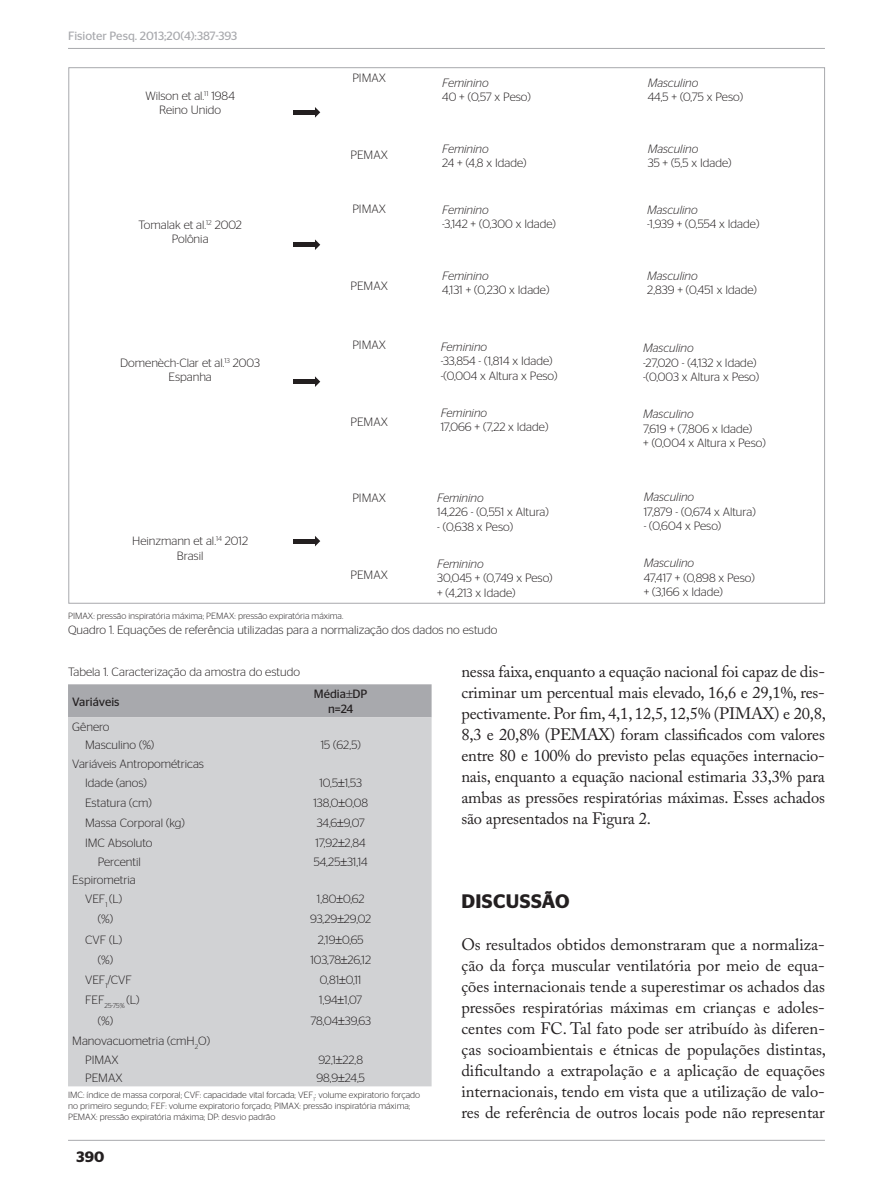
<style>
.page{position:relative;width:893px;height:1191px;background:#fff}
.page>*{position:absolute;margin:0;border:0;box-sizing:border-box;transform-origin:0 0}
.t1{font:600 19.5px "Stag Sans";letter-spacing:.02em;color:#231f20}
.t2{font:16.5px/21px "Adobe Caslon Pro";letter-spacing:-.01em;color:#231f20;text-align:justify}
.t3{font:600 15px "Stag Sans";color:#231f20}
.t4{font:300 12px/14.4px "Stag Sans";color:#231f20}
.t5{font:italic 300 12px "Stag Sans";color:#231f20}
.t6{font:12px "Stag Sans";color:#a8a9ad}
.t7{font:12px/15px "Stag Sans";color:#231f20;text-align:center}
.t8{font:300 9px/10.8px "Stag Sans";color:#231f20}
</style>
<div class="page">
<hr style="left:68px;top:1140px;width:757px;height:1px;background:#a8a9ad">
<hr style="left:68px;top:48px;width:757px;height:1px;background:#a8a9ad">
<hr style="left:293px;top:110px;width:23px;height:4px;background:#231f20">
<svg style="left:315px;top:107px;width:5px;height:11px"></svg>
<div style="left:293px;top:242px;width:23px;height:5px;background:#231f20"></div>
<svg style="left:315px;top:239px;width:5px;height:11px"></svg>
<div style="left:293px;top:379px;width:23px;height:5px;background:#231f20"></div>
<svg style="left:315px;top:376px;width:5px;height:11px"></svg>
<hr style="left:293px;top:539px;width:23px;height:4px;background:#231f20">
<svg style="left:315px;top:536px;width:5px;height:10px"></svg>
<div style="left:68px;top:717px;width:364px;height:369px;background:#d1d2d4"></div>
<div style="left:68px;top:684px;width:364px;height:33px;background:#a8a9ad"></div>
<svg style="left:338px;top:779px;width:7px;height:8px"></svg>
<svg style="left:339px;top:799px;width:6px;height:8px"></svg>
<svg style="left:337px;top:819px;width:7px;height:8px"></svg>
<svg style="left:338px;top:839px;width:6px;height:7px"></svg>
<svg style="left:341px;top:858px;width:6px;height:7px"></svg>
<svg style="left:337px;top:895px;width:6px;height:8px"></svg>
<svg style="left:337px;top:915px;width:7px;height:8px"></svg>
<svg style="left:336px;top:935px;width:6px;height:8px"></svg>
<svg style="left:341px;top:956px;width:6px;height:7px"></svg>
<svg style="left:339px;top:976px;width:7px;height:8px"></svg>
<svg style="left:338px;top:996px;width:6px;height:8px"></svg>
<svg style="left:338px;top:1016px;width:7px;height:8px"></svg>
<svg style="left:336px;top:1056px;width:6px;height:8px"></svg>
<svg style="left:338px;top:1074px;width:7px;height:8px"></svg>
<p class="t6" style="left:68px;top:29px;width:171px">Fisioter Pesq. 2013;20(4):387-393</p>
<p class="t4" style="left:145px;top:88px;width:91px;text-align:center">Wilson et al.<sup>11</sup> 1984<br>Reino Unido</p>
<p class="t4" style="left:138px;top:217px;width:105px;text-align:center">Tomalak et al.<sup>12</sup> 2002<br>Polônia</p>
<p class="t4" style="left:120px;top:355px;width:141px;text-align:center">Domenèch-Clar et al.<sup>13</sup> 2003<br>Espanha</p>
<p class="t4" style="left:132px;top:534px;width:117px;text-align:center">Heinzmann et al.<sup>14</sup> 2012<br>Brasil</p>
<p class="t4" style="left:352px;top:71px;width:35px">PIMAX</p>
<p class="t4" style="left:350px;top:147px;width:39px">PEMAX</p>
<p class="t4" style="left:352px;top:202px;width:35px">PIMAX</p>
<p class="t4" style="left:350px;top:278px;width:39px">PEMAX</p>
<p class="t4" style="left:352px;top:338px;width:35px">PIMAX</p>
<p class="t4" style="left:350px;top:414px;width:39px">PEMAX</p>
<p class="t4" style="left:352px;top:491px;width:35px">PIMAX</p>
<p class="t4" style="left:350px;top:567px;width:39px">PEMAX</p>
<p class="t5" style="left:442px;top:76px;width:48px">Feminino</p>
<p class="t4" style="left:442px;top:90px;width:90px">40 + (0,57 x Peso)</p>
<p class="t5" style="left:442px;top:142px;width:48px">Feminino</p>
<p class="t4" style="left:442px;top:156px;width:86px">24 + (4,8 x Idade)</p>
<p class="t5" style="left:442px;top:203px;width:48px">Feminino</p>
<p class="t4" style="left:442px;top:217px;width:115px">-3,142 + (0,300 x Idade)</p>
<p class="t5" style="left:442px;top:269px;width:48px">Feminino</p>
<p class="t4" style="left:442px;top:283px;width:109px">4,131 + (0,230 x Idade)</p>
<p class="t5" style="left:441px;top:340px;width:48px">Feminino</p>
<p class="t4" style="left:441px;top:354px;width:118px">-33,854 - (1,814 x Idade) -(0,004 x Altura x Peso)</p>
<p class="t5" style="left:441px;top:406px;width:48px">Feminino</p>
<p class="t4" style="left:441px;top:420px;width:109px">17,066 + (7,22 x Idade)</p>
<p class="t5" style="left:437px;top:491px;width:48px">Feminino</p>
<p class="t4" style="left:437px;top:505px;width:113px">14,226 - (0,551 x Altura)</p>
<p class="t4" style="left:437px;top:519px;width:77px">- (0,638 x Peso)</p>
<p class="t5" style="left:437px;top:557px;width:48px">Feminino</p>
<p class="t4" style="left:437px;top:571px;width:117px">30,045 + (0,749 x Peso) + (4,213 x Idade)</p>
<p class="t8" style="left:68px;top:610px;width:277px">PIMAX: pressão inspiratória máxima; PEMAX: pressão expiratória máxima.</p>
<p class="t4" style="left:68px;top:622px;width:431px">Quadro 1. Equações de referência utilizadas para a normalização dos dados no estudo</p>
<p class="t5" style="left:648px;top:76px;width:52px">Masculino</p>
<p class="t4" style="left:648px;top:90px;width:97px">44,5 + (0,75 x Peso)</p>
<p class="t5" style="left:648px;top:142px;width:52px">Masculino</p>
<p class="t4" style="left:648px;top:156px;width:85px">35 + (5,5 x Idade)</p>
<p class="t5" style="left:647px;top:203px;width:52px">Masculino</p>
<p class="t4" style="left:647px;top:217px;width:114px">-1,939 + (0,554 x Idade)</p>
<p class="t5" style="left:647px;top:269px;width:52px">Masculino</p>
<p class="t4" style="left:647px;top:283px;width:111px">2,839 + (0,451 x Idade)</p>
<p class="t5" style="left:643px;top:341px;width:52px">Masculino</p>
<p class="t4" style="left:643px;top:355px;width:117px">-27,020 - (4,132 x Idade) -(0,003 x Altura x Peso)</p>
<p class="t5" style="left:643px;top:407px;width:52px">Masculino</p>
<p class="t4" style="left:643px;top:421px;width:124px">7,619 + (7,806 x Idade)<br>+ (0,004 x Altura x Peso)</p>
<p class="t5" style="left:644px;top:490px;width:52px">Masculino</p>
<p class="t4" style="left:644px;top:504px;width:113px">17,879 - (0,674 x Altura)</p>
<p class="t4" style="left:644px;top:518px;width:79px">- (0,604 x Peso)</p>
<p class="t5" style="left:644px;top:556px;width:52px">Masculino</p>
<p class="t4" style="left:644px;top:570px;width:113px">47,417 + (0,898 x Peso) + (3,166 x Idade)</p>
<p class="t4" style="left:68px;top:664px;width:234px">Tabela 1. Caracterização da amostra do estudo</p>
<p class="t7" style="left:72px;top:694px;width:49px">Variáveis</p>
<p class="t7" style="left:314px;top:686px;width:55px">Média DP n=24</p>
<p class="t4" style="left:85px;top:718px;width:71px;line-height:18.1px;text-indent:-13px">Gênero<br>Masculino (%)</p>
<p class="t4" style="left:321px;top:738px;width:41px">15 (62,5)</p>
<p class="t4" style="left:85px;top:753px;width:121px;line-height:19.4px;text-indent:-13px">Variáveis Antropométricas<br>Idade (anos)</p>
<p class="t4" style="left:319px;top:775px;width:44px">10,5 1,53</p>
<p class="t4" style="left:85px;top:795px;width:68px">Estatura (cm)</p>
<p class="t4" style="left:313px;top:795px;width:56px">138,0 0,08</p>
<p class="t4" style="left:85px;top:815px;width:101px">Massa Corporal (kg)</p>
<p class="t4" style="left:317px;top:815px;width:50px">34,6 9,07</p>
<p class="t4" style="left:85px;top:835px;width:69px">IMC Absoluto</p>
<p class="t4" style="left:316px;top:835px;width:52px">17,92 2,84</p>
<p class="t4" style="left:98px;top:854px;width:45px">Percentil</p>
<p class="t4" style="left:314px;top:854px;width:55px">54,25 31,14</p>
<p class="t4" style="left:72px;top:870px;width:65px;line-height:19.2px;text-align:center">Espirometria<br>VEF<sub>1</sub> (L)</p>
<p class="t4" style="left:317px;top:891px;width:49px">1,80 0,62</p>
<p class="t4" style="left:98px;top:911px;width:17px">(%)</p>
<p class="t4" style="left:310px;top:911px;width:63px">93,29 29,02</p>
<p class="t4" style="left:85px;top:932px;width:39px">CVF (L)</p>
<p class="t4" style="left:318px;top:932px;width:47px">2,19 0,65</p>
<p class="t4" style="left:98px;top:952px;width:17px">(%)</p>
<p class="t4" style="left:310px;top:952px;width:62px">103,78 26,12</p>
<p class="t4" style="left:85px;top:972px;width:48px">VEF<sub>1</sub>/CVF</p>
<p class="t4" style="left:320px;top:972px;width:43px">0,81 0,11</p>
<p class="t4" style="left:85px;top:992px;width:56px">FEF<sub>25-75%</sub> (L)</p>
<p class="t4" style="left:319px;top:992px;width:44px">1,94 1,07</p>
<p class="t4" style="left:98px;top:1013px;width:17px">(%)</p>
<p class="t4" style="left:310px;top:1013px;width:62px">78,04 39,63</p>
<p class="t4" style="left:85px;top:1030px;width:127px;line-height:19.2px;text-indent:-13px">Manovacuometria (cmH<sub>2</sub>O)<br>PIMAX</p>
<p class="t4" style="left:318px;top:1052px;width:46px">92,1 22,8</p>
<p class="t4" style="left:85px;top:1070px;width:39px">PEMAX</p>
<p class="t4" style="left:316px;top:1070px;width:50px">98,9 24,5</p>
<p class="t8" style="left:68px;top:1089px;width:354px">IMC: índice de massa corporal; CVF: capacidade vital forcada; VEF<sub>1</sub>: volume expiratorio forçado no primeiro segundo; FEF: volume expiratorio forçado; PIMAX: pressão inspiratória máxima;<br>PEMAX: pressão expiratória máxima; DP: desvio padrão</p>
<p class="t3" style="left:77px;top:1148px;width:29px">390</p>
<p class="t2" style="left:461px;top:661px;width:366px">nessa faixa, enquanto a equação nacional foi capaz de dis&shy;criminar um percentual mais elevado, 16,6 e 29,1%, res&shy;pectivamente. Por fim, 4,1, 12,5, 12,5% (PIMAX) e 20,8, 8,3 e 20,8% (PEMAX) foram classificados com valores entre 80 e 100% do previsto pelas equações internacio&shy;nais, enquanto a equação nacional estimaria 33,3% para ambas as pressões respiratórias máximas. Esses achados são apresentados na Figura 2.</p>
<h1 class="t1" style="left:462px;top:890px;width:110px">DISCUSSÃO</h1>
<p class="t2" style="left:461px;top:934px;width:366px">Os resultados obtidos demonstraram que a normaliza&shy;ção da força muscular ventilatória por meio de equa&shy;ções internacionais tende a superestimar os achados das pressões respiratórias máximas em crianças e adoles&shy;centes com FC. Tal fato pode ser atribuído às diferen&shy;ças socioambientais e étnicas de populações distintas, dificultando a extrapolação e a aplicação de equações internacionais, tendo em vista que a utilização de valo&shy;res de referência de outros locais pode não representar</p>
</div>
